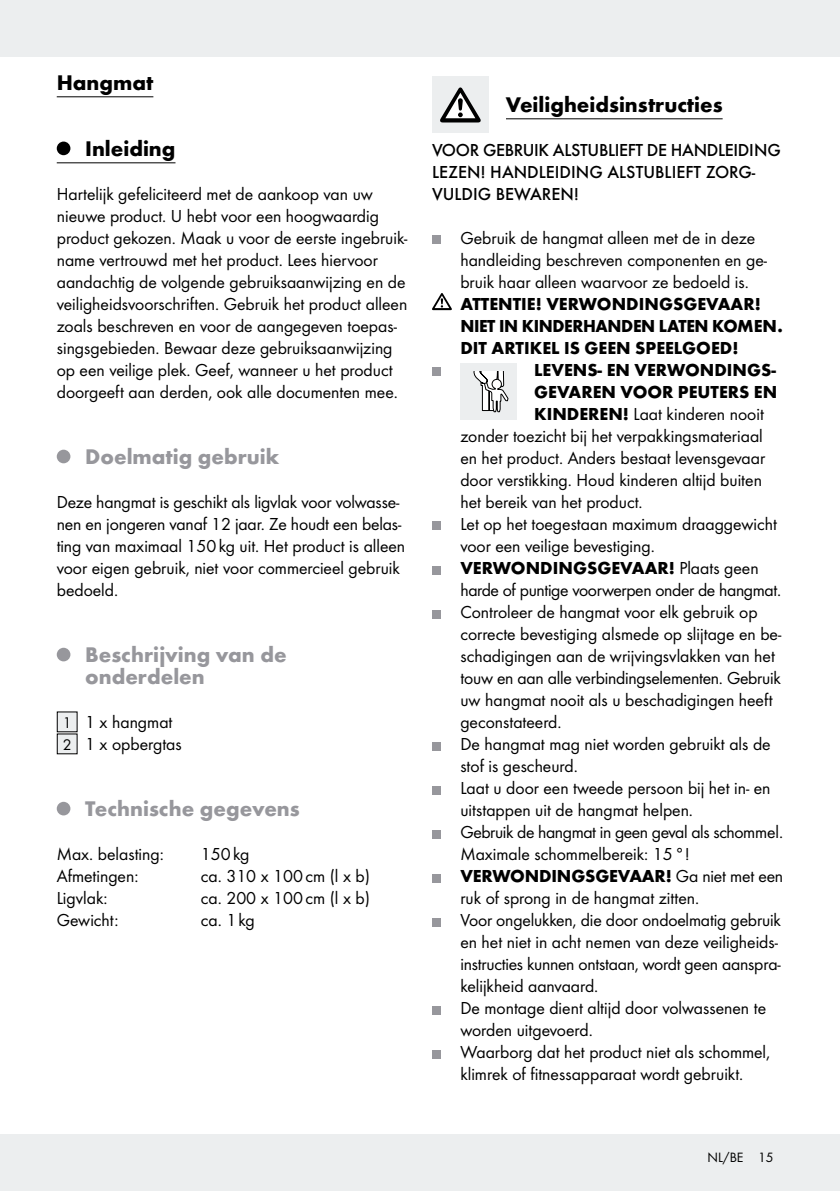
<style>
.page{position:relative;width:840px;height:1191px;background:#fff}
.page>*{position:absolute;margin:0;border:0;box-sizing:border-box;transform-origin:0 0}
.t1{font:700 22px/22px "Futura";color:#97979c}
.t2{font:700 22px "Futura";color:#000}
.t3{font:18px/22px "Futura Boo";color:#000}
.t4{font:700 18px "Futura";color:#000}
.t5{font:500 18px/22px "Futura";color:#000}
.t6{font:700 18px "Futura";letter-spacing:-.02em;color:#000}
.t7{font:14px "Futura Boo";color:#000}
.s1{font-size:16px}
.s2{font-family:"Futura";font-weight:700}
.s3{font-family:"Futura Boo";font-weight:400}
</style>
<div class="page">
<div style="left:0;top:0;width:839px;height:57px;background:#eceeef"></div>
<div style="left:0;top:1134px;width:839px;height:57px;background:#eceeef"></div>
<hr style="left:57px;top:96px;width:96px;height:1px;background:#000">
<hr style="left:57px;top:162px;width:118px;height:1px;background:#000">
<div style="left:57px;top:142px;width:13px;height:13px;background:#000;border-radius:50%"></div>
<div style="left:57px;top:450px;width:13px;height:13px;background:#97979c;border-radius:50%"></div>
<div style="left:57px;top:648px;width:13px;height:13px;background:#97979c;border-radius:50%"></div>
<div style="left:57px;top:712px;width:20px;height:20px;background:#eceeef"></div>
<div style="left:57px;top:734px;width:20px;height:20px;background:#eceeef"></div>
<div style="left:57px;top:802px;width:13px;height:13px;background:#97979c;border-radius:50%"></div>
<hr style="left:432px;top:118px;width:290px;height:1px;background:#000">
<div style="left:488px;top:77px;width:17px;height:56px;background:#fff"></div>
<div style="left:432px;top:77px;width:56px;height:56px;background:#eceeef"></div>
<svg style="left:440px;top:87px;width:40px;height:35px"></svg>
<div style="left:432px;top:236px;width:8px;height:8px;background:#97979c"></div>
<svg style="left:432px;top:293px;width:19px;height:17px"></svg>
<div style="left:432px;top:368px;width:8px;height:8px;background:#97979c"></div>
<div style="left:460px;top:363px;width:57px;height:57px;background:#eceeef"></div>
<svg style="left:473px;top:371px;width:35px;height:41px"></svg>
<div style="left:432px;top:522px;width:8px;height:8px;background:#97979c"></div>
<div style="left:432px;top:566px;width:8px;height:8px;background:#97979c"></div>
<div style="left:432px;top:610px;width:8px;height:8px;background:#97979c"></div>
<div style="left:432px;top:742px;width:8px;height:8px;background:#97979c"></div>
<div style="left:432px;top:786px;width:8px;height:8px;background:#97979c"></div>
<div style="left:432px;top:830px;width:8px;height:8px;background:#97979c"></div>
<div style="left:432px;top:874px;width:8px;height:8px;background:#97979c"></div>
<div style="left:432px;top:918px;width:8px;height:8px;background:#97979c"></div>
<div style="left:432px;top:1006px;width:8px;height:8px;background:#97979c"></div>
<div style="left:432px;top:1050px;width:8px;height:8px;background:#97979c"></div>
<p class="t2" style="left:57px;top:69px;width:98px">Hangmat</p>
<p class="t2" style="left:85px;top:135px;width:92px">Inleiding</p>
<p class="t3" style="left:57px;top:183px;width:352px">Hartelijk gefeliciteerd met de aankoop van uw nieuwe product. U hebt voor een hoogwaardig product gekozen. Maak u voor de eerste ingebruik&shy;name vertrouwd met het product. Lees hiervoor aandachtig de volgende gebruiksaanwijzing en de veiligheidsvoorschriften. Gebruik het product alleen zoals beschreven en voor de aangegeven toepas&shy;singsgebieden. Bewaar deze gebruiksaanwijzing op een veilige plek. Geef, wanneer u het product doorgeeft aan derden, ook alle documenten mee.</p>
<p class="t1" style="left:85px;top:445px;width:196px">Doelmatig gebruik</p>
<p class="t3" style="left:57px;top:491px;width:350px">Deze hangmat is geschikt als ligvlak voor volwasse&shy;nen en jongeren vanaf 12 jaar. Ze houdt een belas&shy;ting van maximaal 150kg uit. Het product is alleen voor eigen gebruik, niet voor commercieel gebruik bedoeld.</p>
<p class="t1" style="left:85px;top:643px;width:203px">Beschrijving van de onderdelen</p>
<p class="t3" style="left:63px;top:711px;width:120px"><span class="s1">1</span> 1 x hangmat<br><span class="s1">2</span> 1 x opbergtas</p>
<p class="t1" style="left:85px;top:797px;width:216px">Technische gegevens</p>
<p class="t3" style="left:57px;top:843px;width:109px">Max. belasting:</p>
<p class="t3" style="left:201px;top:843px;width:50px">150kg</p>
<p class="t3" style="left:57px;top:865px;width:83px">Afmetingen:</p>
<p class="t3" style="left:201px;top:865px;width:171px">ca. 310 x 100cm (l x b)</p>
<p class="t3" style="left:57px;top:887px;width:52px">Ligvlak:</p>
<p class="t3" style="left:201px;top:887px;width:171px">ca. 200 x 100cm (l x b)</p>
<p class="t3" style="left:57px;top:909px;width:63px">Gewicht:</p>
<p class="t3" style="left:201px;top:909px;width:55px">ca. 1kg</p>
<p class="t2" style="left:505px;top:91px;width:218px">Veiligheidsinstructies</p>
<p class="t5" style="left:432px;top:139px;width:350px">VOOR GEBRUIK ALSTUBLIEFT DE HANDLEIDING<br>LEZEN! HANDLEIDING ALSTUBLIEFT ZORG-<br>VULDIG BEWAREN!</p>
<p class="t3" style="left:460px;top:227px;width:308px">Gebruik de hangmat alleen met de in deze handleiding beschreven componenten en ge&shy;bruik haar alleen waarvoor ze bedoeld is.</p>
<p class="t4" style="left:460px;top:293px;width:302px">ATTENTIE! VERWONDINGSGEVAAR!</p>
<p class="t6" style="left:460px;top:315px;width:324px">NIET IN KINDERHANDEN LATEN KOMEN.</p>
<p class="t4" style="left:460px;top:337px;width:279px">DIT ARTIKEL IS GEEN SPEELGOED!</p>
<p class="t4" style="left:534px;top:359px;width:243px">LEVENS- EN VERWONDINGS-</p>
<p class="t4" style="left:534px;top:381px;width:244px">GEVAREN VOOR PEUTERS EN</p>
<p class="t3" style="left:460px;top:403px;width:318px;text-indent:74px"><span class="s2">KINDEREN!</span> Laat kinderen nooit zonder toezicht bij het verpakkingsmateriaal en het product. Anders bestaat levensgevaar door verstikking. Houd kinderen altijd buiten het bereik van het product.<br>Let op het toegestaan maximum draaggewicht voor een veilige bevestiging.</p>
<p class="t4" style="left:460px;top:557px;width:299px">VERWONDINGSGEVAAR! <span class="s3">Plaats geen</span></p>
<p class="t3" style="left:460px;top:579px;width:324px">harde of puntige voorwerpen onder de hangmat.<br>Controleer de hangmat voor elk gebruik op correcte bevestiging alsmede op slijtage en be&shy;schadigingen aan de wrijvingsvlakken van het touw en aan alle verbindingselementen. Gebruik uw hangmat nooit als u beschadigingen heeft geconstateerd.<br>De hangmat mag niet worden gebruikt als de stof is gescheurd.<br>Laat u door een tweede persoon bij het in- en uitstappen uit de hangmat helpen.<br>Gebruik de hangmat in geen geval als schommel.<br>Maximale schommelbereik: 15°!</p>
<p class="t4" style="left:460px;top:865px;width:324px">VERWONDINGSGEVAAR! <span class="s3">Ga niet met een</span></p>
<p class="t3" style="left:460px;top:887px;width:322px">ruk of sprong in de hangmat zitten.<br>Voor ongelukken, die door ondoelmatig gebruik en het niet in acht nemen van deze veiligheids&shy;instructies kunnen ontstaan, wordt geen aanspra&shy;kelijkheid aanvaard.<br>De montage dient altijd door volwassenen te worden uitgevoerd.<br>Waarborg dat het product niet als schommel, klimrek of fitnessapparaat wordt gebruikt.</p>
<p class="t7" style="left:707px;top:1148px;width:67px">NL/BE 15</p>
</div>
